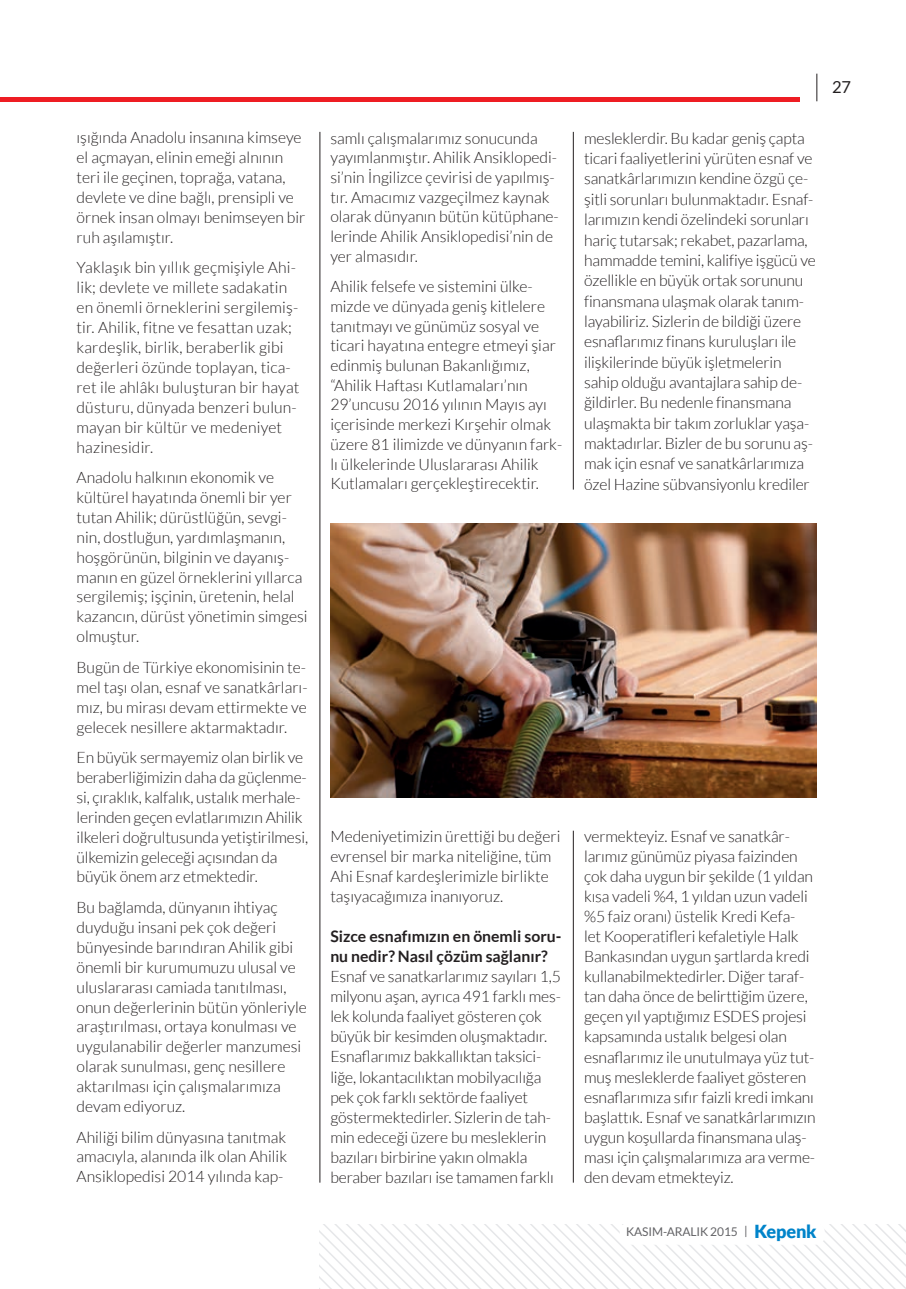
<style>
.page{position:relative;width:906px;height:1289px;background:#fff}
.page>*{position:absolute;margin:0;border:0;box-sizing:border-box;transform-origin:0 0}
.t1{font:16.5px "Lato TR";color:#231f20}
.t2{font:300 15.75px/20px "Lato TR";letter-spacing:-.01em;color:#231f20}
.t3{font:300 15.75px/20px "Lato TR";letter-spacing:.01em;color:#231f20}
.t4{font:700 15.75px/20px "Lato TR";color:#231f20}
.t5{font:12px "Lato TR";letter-spacing:-.01em;color:#636366}
.s1{font-weight:900;font-size:18px;color:#0084ca}
</style>
<div class="page">
<svg style="left:319px;top:1224px;width:587px;height:64px"></svg>
<div style="left:620px;top:1222px;width:204px;height:22px;background:#fff;border-radius:9px"></div>
<svg style="left:816px;top:74px;width:1px;height:27px"></svg>
<hr style="left:0;top:97px;width:800px;height:4px;background:#ee1d23">
<img style="left:330px;top:523px;width:486px;height:274px">
<hr style="left:320px;top:132px;width:1px;height:1050px;background:#231f20">
<hr style="left:573px;top:132px;width:1px;height:357px;background:#231f20">
<hr style="left:573px;top:830px;width:1px;height:352px;background:#231f20">
<p class="t2" style="left:77px;top:128px;width:230px">ışığında Anadolu insanına kimseye el açmayan, elinin emeği alnının teri ile geçinen, toprağa, vatana, devlete ve dine bağlı, prensipli ve örnek insan olmayı benimseyen bir ruh aşılamıştır.</p>
<p class="t3" style="left:77px;top:258px;width:224px">Yaklaşık bin yıllık geçmişiyle Ahi&shy;lik; devlete ve millete sadakatin en önemli örneklerini sergilemiş&shy;tir. Ahilik, fitne ve fesattan uzak; kardeşlik, birlik, beraberlik gibi değerleri özünde toplayan, tica&shy;ret ile ahlâkı buluşturan bir hayat düsturu, dünyada benzeri bulun&shy;mayan bir kültür ve medeniyet hazinesidir.</p>
<p class="t2" style="left:77px;top:467px;width:232px">Anadolu halkının ekonomik ve kültürel hayatında önemli bir yer tutan Ahilik; dürüstlüğün, sevgi&shy;nin, dostluğun, yardımlaşmanın, hoşgörünün, bilginin ve dayanış&shy;manın en güzel örneklerini yıllarca sergilemiş; işçinin, üretenin, helal kazancın, dürüst yönetimin simgesi olmuştur.</p>
<p class="t2" style="left:77px;top:657px;width:232px;text-align:justify">Bugün de Türkiye ekonomisinin te&shy;mel taşı olan, esnaf ve sanatkârları&shy;mız, bu mirası devam ettirmekte ve gelecek nesillere aktarmaktadır.</p>
<p class="t2" style="left:77px;top:747px;width:233px">En büyük sermayemiz olan birlik ve beraberliğimizin daha da güçlenme&shy;si, çıraklık, kalfalık, ustalık merhale&shy;lerinden geçen evlatlarımızın Ahilik ilkeleri doğrultusunda yetiştirilmesi, ülkemizin geleceği açısından da büyük önem arz etmektedir.</p>
<p class="t2" style="left:77px;top:897px;width:232px">Bu bağlamda, dünyanın ihtiyaç duyduğu insani pek çok değeri bünyesinde barındıran Ahilik gibi önemli bir kurumumuzu ulusal ve uluslararası camiada tanıtılması, onun değerlerinin bütün yönleriyle araştırılması, ortaya konulması ve uygulanabilir değerler manzumesi olarak sunulması, genç nesillere aktarılması için çalışmalarımıza devam ediyoruz.</p>
<p class="t2" style="left:77px;top:1126px;width:212px;text-align:justify">Ahiliği bilim dünyasına tanıtmak amacıyla, alanında ilk olan Ahilik Ansiklopedisi 2014 yılında kap-</p>
<p class="t2" style="left:330px;top:128px;width:230px">samlı çalışmalarımız sonucunda yayımlanmıştır. Ahilik Ansiklopedi&shy;si’nin İngilizce çevirisi de yapılmış&shy;tır. Amacımız vazgeçilmez kaynak olarak dünyanın bütün kütüphane&shy;lerinde Ahilik Ansiklopedisi’nin de yer almasıdır.</p>
<p class="t2" style="left:330px;top:277px;width:233px">Ahilik felsefe ve sistemini ülke&shy;mizde ve dünyada geniş kitlelere tanıtmayı ve günümüz sosyal ve ticari hayatına entegre etmeyi şiar edinmiş bulunan Bakanlığımız, “Ahilik Haftası Kutlamaları’nın 29’uncusu 2016 yılının Mayıs ayı içerisinde merkezi Kırşehir olmak üzere 81 ilimizde ve dünyanın fark&shy;lı ülkelerinde Uluslararası Ahilik Kutlamaları gerçekleştirecektir.</p>
<p class="t2" style="left:584px;top:128px;width:233px;line-height:20.4px">mesleklerdir. Bu kadar geniş çapta ticari faaliyetlerini yürüten esnaf ve sanatkârlarımızın kendine özgü çe&shy;şitli sorunları bulunmaktadır. Esnaf&shy;larımızın kendi özelindeki sorunları hariç tutarsak; rekabet, pazarlama, hammadde temini, kalifiye işgücü ve özellikle en büyük ortak sorununu finansmana ulaşmak olarak tanım&shy;layabiliriz. Sizlerin de bildiği üzere esnaflarımız finans kuruluşları ile ilişkilerinde büyük işletmelerin sahip olduğu avantajlara sahip de&shy;ğildirler. Bu nedenle finansmana ulaşmakta bir takım zorluklar yaşa&shy;maktadırlar. Bizler de bu sorunu aş&shy;mak için esnaf ve sanatkârlarımıza özel Hazine sübvansiyonlu krediler</p>
<p class="t1" style="left:832px;top:78px;width:21px">27</p>
<p class="t2" style="left:330px;top:826px;width:232px">Medeniyetimizin ürettiği bu değeri evrensel bir marka niteliğine, tüm Ahi Esnaf kardeşlerimizle birlikte taşıyacağımıza inanıyoruz.</p>
<p class="t4" style="left:330px;top:926px;width:232px">Sizce esnafımızın en önemli soru&shy;nu nedir? Nasıl çözüm sağlanır?</p>
<p class="t2" style="left:330px;top:966px;width:232px">Esnaf ve sanatkarlarımız sayıları 1,5 milyonu aşan, ayrıca 491 farklı mes&shy;lek kolunda faaliyet gösteren çok büyük bir kesimden oluşmaktadır.<br>Esnaflarımız bakkallıktan taksici&shy;liğe, lokantacılıktan mobilyacılığa pek çok farklı sektörde faaliyet göstermektedirler. Sizlerin de tah&shy;min edeceği üzere bu mesleklerin bazıları birbirine yakın olmakla beraber bazıları ise tamamen farklı</p>
<p class="t2" style="left:584px;top:826px;width:233px">vermekteyiz. Esnaf ve sanatkâr&shy;larımız günümüz piyasa faizinden çok daha uygun bir şekilde (1 yıldan kısa vadeli %4, 1 yıldan uzun vadeli %5 faiz oranı) üstelik Kredi Kefa&shy;let Kooperatifleri kefaletiyle Halk Bankasından uygun şartlarda kredi kullanabilmektedirler. Diğer taraf&shy;tan daha önce de belirttiğim üzere, geçen yıl yaptığımız ESDES projesi kapsamında ustalık belgesi olan esnaflarımız ile unutulmaya yüz tut&shy;muş mesleklerde faaliyet gösteren esnaflarımıza sıfır faizli kredi imkanı başlattık. Esnaf ve sanatkârlarımızın uygun koşullarda finansmana ulaş&shy;ması için çalışmalarımıza ara verme&shy;den devam etmekteyiz.</p>
<p class="t5" style="left:626px;top:1225px;width:192px">KASIM-ARALIK 2015 | <span class="s1">Kepenk</span></p>
</div>
